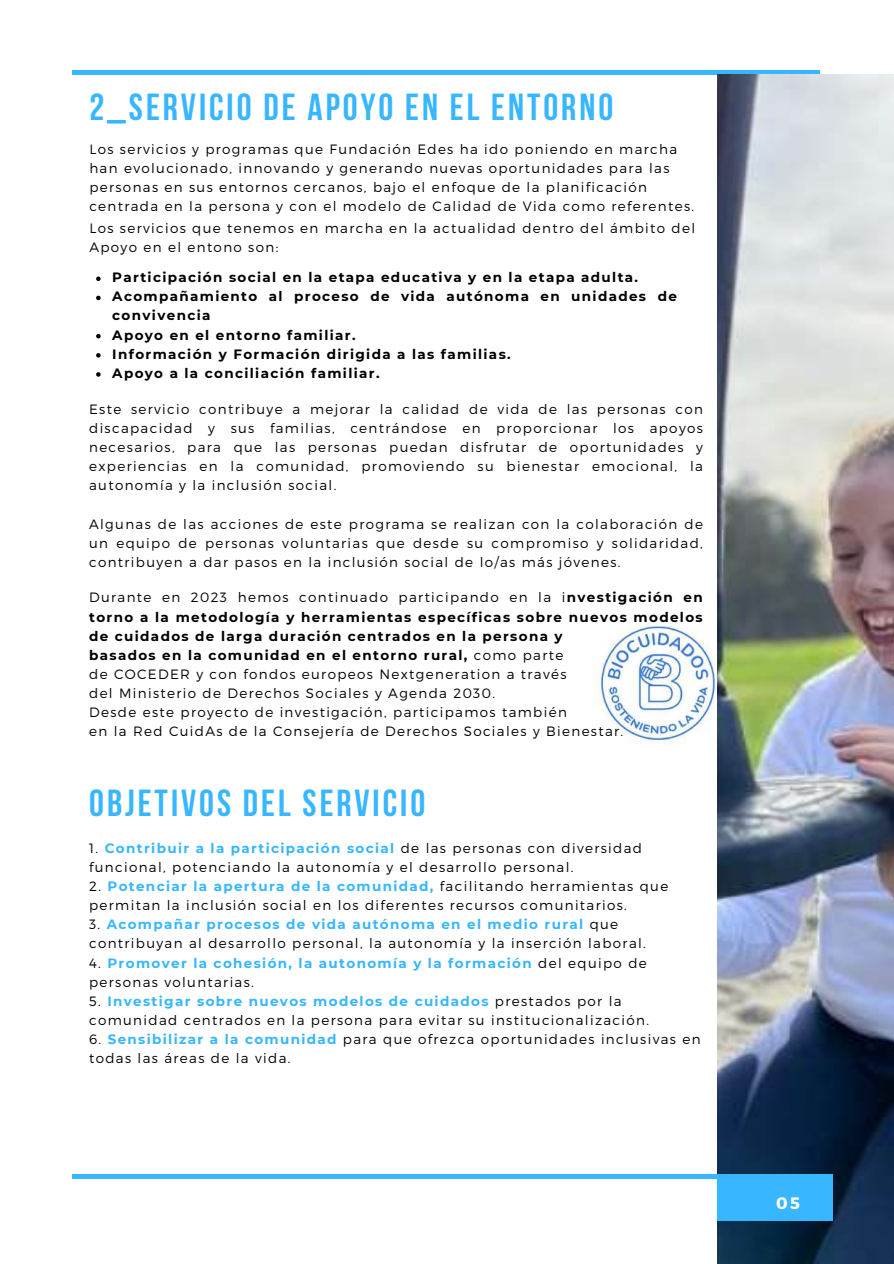
<style>
.page{position:relative;width:894px;height:1264px;background:#fff}
.page>*{position:absolute;margin:0;border:0;box-sizing:border-box;transform-origin:0 0}
.t1{font:700 37.5px "Bebas Neue";letter-spacing:.08em;color:#38b6ff}
.t2{font:700 16.5px "Montserrat";color:#fff}
.t3{font:300 13.5px/19.2px "Montserrat";letter-spacing:.1em;color:#000}
.t4{font:700 13.5px/19.2px "Montserrat";letter-spacing:.1em;color:#000}
.t5{font:700 13.5px/19.2px "Montserrat";letter-spacing:.1em;color:#38b6ff}
.s1{font-weight:700}
.s2{font-weight:700;color:#38b6ff}
.s3{font-weight:300;color:#000}
</style>
<div class="page">
<hr style="left:72px;top:71px;width:747px;height:3px;background:#38b6ff">
<hr style="left:72px;top:1174px;width:747px;height:3px;background:#38b6ff">
<img style="left:594px;top:617px;width:123px;height:127px">
<svg style="left:96px;top:276px;width:5px;height:5px"></svg>
<svg style="left:96px;top:296px;width:5px;height:4px"></svg>
<svg style="left:96px;top:334px;width:5px;height:4px"></svg>
<svg style="left:96px;top:353px;width:5px;height:4px"></svg>
<svg style="left:96px;top:372px;width:5px;height:5px"></svg>
<img style="left:717px;top:74px;width:176px;height:1189px">
<div style="left:717px;top:1174px;width:115px;height:46px;background:#38b6ff"></div>
<h1 class="t1" style="left:89px;top:92px;width:525px">2_SERVICIO DE APOYO EN EL ENTORNO</h1>
<p class="t3" style="left:89px;top:138px;width:606px">Los servicios y programas que Fundación Edes ha ido poniendo en marcha han evolucionado, innovando y generando nuevas oportunidades para las personas en sus entornos cercanos, bajo el enfoque de la planificación centrada en la persona y con el modelo de Calidad de Vida como referentes.</p>
<p class="t3" style="left:89px;top:218px;width:607px">Los servicios que tenemos en marcha en la actualidad dentro del ámbito del<br>Apoyo en el entono son:</p>
<p class="t4" style="left:112px;top:268px;width:566px">Participación social en la etapa educativa y en la etapa adulta.<br>Acompañamiento al proceso de vida autónoma en unidades de convivencia<br>Apoyo en el entorno familiar.<br>Información y Formación dirigida a las familias.<br>Apoyo a la conciliación familiar.</p>
<p class="t3" style="left:89px;top:398px;width:615px;text-align:justify">Este servicio contribuye a mejorar la calidad de vida de las personas con discapacidad y sus familias, centrándose en proporcionar los apoyos necesarios, para que las personas puedan disfrutar de oportunidades y experiencias en la comunidad, promoviendo su bienestar emocional, la autonomía y la inclusión social.</p>
<p class="t3" style="left:89px;top:513px;width:615px;text-align:justify">Algunas de las acciones de este programa se realizan con la colaboración de un equipo de personas voluntarias que desde su compromiso y solidaridad, contribuyen a dar pasos en la inclusión social de lo/as más jóvenes.</p>
<p class="t3" style="left:89px;top:587px;width:615px">Durante en 2023 hemos continuado participando en la i<span class="s1">nvestigación en torno a la metodología y herramientas específicas sobre nuevos modelos de cuidados de larga duración centrados en la persona y<br>basados en la comunidad en el entorno rural,</span> como parte<br>de COCEDER y con fondos europeos Nextgeneration a través<br>del Ministerio de Derechos Sociales y Agenda 2030.<br>Desde este proyecto de investigación, participamos también<br>en la Red CuidAs de la Consejería de Derechos Sociales y Bienestar.</p>
<h1 class="t1" style="left:89px;top:788px;width:337px">OBJETIVOS DEL SERVICIO</h1>
<p class="t3" style="left:89px;top:837px;width:554px">1. <span class="s2">Contribuir a la participación social</span> de las personas con diversidad funcional, potenciando la autonomía y el desarrollo personal.</p>
<p class="t3" style="left:89px;top:875px;width:580px">2. <span class="s2">Potenciar la apertura de la comunidad,</span> facilitando herramientas que permitan la inclusión social en los diferentes recursos comunitarios.</p>
<p class="t3" style="left:89px;top:914px;width:558px">3. <span class="s2">Acompañar procesos de vida autónoma en el medio rural</span> que contribuyan al desarrollo personal, la autonomía y la inserción laboral.</p>
<p class="t5" style="left:89px;top:953px;width:559px"><span class="s3">4.</span> Promover la cohesión, la autonomía y la formación <span class="s3">del equipo de personas voluntarias.</span></p>
<p class="t3" style="left:89px;top:990px;width:561px">5. <span class="s2">Investigar sobre nuevos modelos de cuidados</span> prestados por la comunidad centrados en la persona para evitar su institucionalización.</p>
<p class="t3" style="left:89px;top:1028px;width:613px">6. <span class="s2">Sensibilizar a la comunidad</span> para que ofrezca oportunidades inclusivas en todas las áreas de la vida.</p>
<p class="t2" style="left:776px;top:1192px;width:25px">05</p>
</div>
